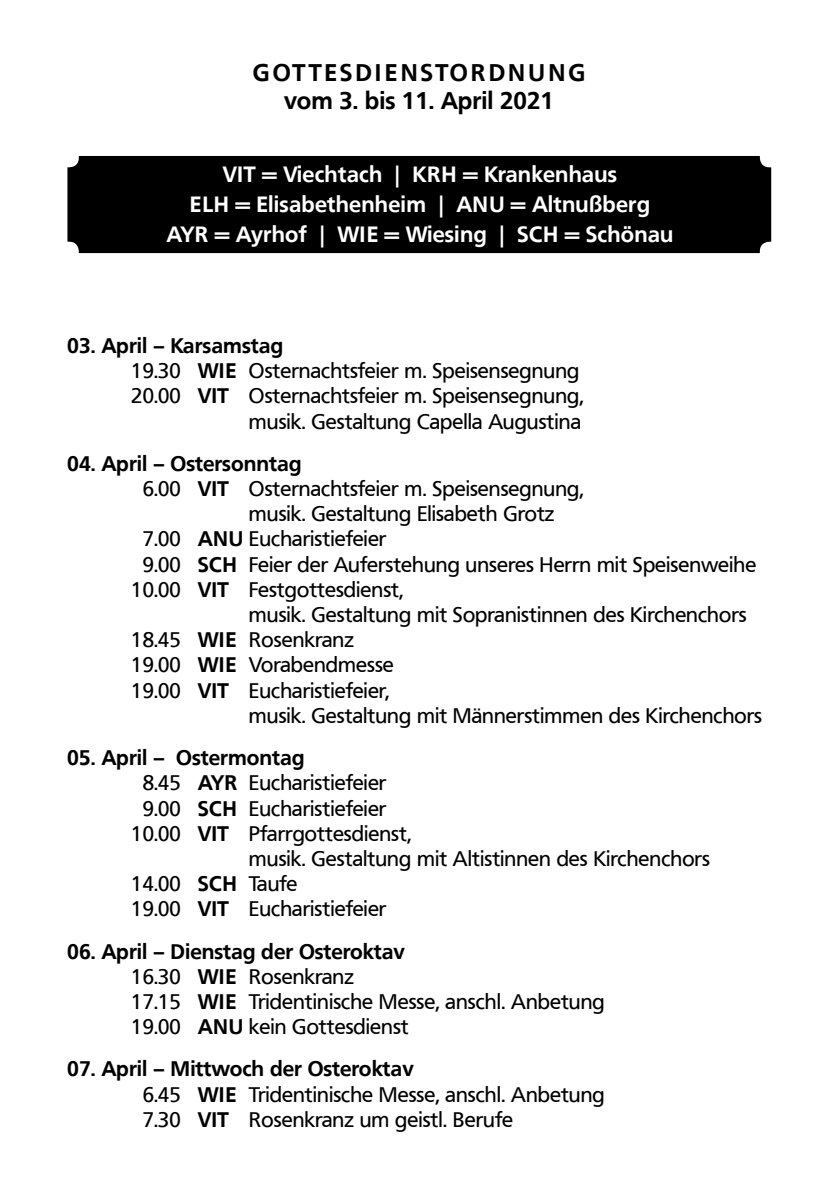
<style>
.page{position:relative;width:840px;height:1191px;background:#fff}
.page>*{position:absolute;margin:0;border:0;box-sizing:border-box;transform-origin:0 0}
.t1{font:700 24px/28px "Frutiger BSK";letter-spacing:.09em;color:#000;text-align:center}
.t2{font:700 22px/30px "Frutiger BSK";letter-spacing:.01em;color:#fff;text-align:center}
.t3{font:21px/25.2px "Frutiger BSK";color:#000}
.t4{font:700 21px "Frutiger BSK";color:#000}
.s1{font-weight:700}
</style>
<div class="page">
<div style="left:69px;top:158px;width:699px;height:93px;background:#000;border-radius:11px"></div>
<div style="left:67px;top:156px;width:703px;height:97px;border:4px solid #000;border-radius:11px"></div>
<p class="t1" style="left:253px;top:58px;width:334px">GOTTESDIENSTORDNUNG vom 3. bis 11. April 2021</p>
<p class="t2" style="left:166px;top:160px;width:508px">VIT = Viechtach | KRH = Krankenhaus<br>ELH = Elisabethenheim | ANU = Altnußberg<br>AYR = Ayrhof | WIE = Wiesing | SCH = Schönau</p>
<p class="t4" style="left:67px;top:333px;width:217px">03. April – Karsamstag</p>
<p class="t3" style="left:131px;top:358px;width:449px">19.30 <span class="s1">WIE</span> Osternachtsfeier m. Speisensegnung</p>
<p class="t3" style="left:131px;top:384px;width:454px">20.00 <span class="s1">VIT</span> Osternachtsfeier m. Speisensegnung,</p>
<p class="t3" style="left:249px;top:409px;width:333px">musik. Gestaltung Capella Augustina</p>
<p class="t4" style="left:67px;top:451px;width:236px">04. April – Ostersonntag</p>
<p class="t3" style="left:143px;top:476px;width:442px">6.00 <span class="s1">VIT</span> Osternachtsfeier m. Speisensegnung,</p>
<p class="t3" style="left:249px;top:501px;width:307px">musik. Gestaltung Elisabeth Grotz</p>
<p class="t3" style="left:143px;top:527px;width:245px">7.00 <span class="s1">ANU</span> Eucharistiefeier</p>
<p class="t3" style="left:143px;top:552px;width:615px">9.00 <span class="s1">SCH</span> Feier der Auferstehung unseres Herrn mit Speisenweihe</p>
<p class="t3" style="left:131px;top:577px;width:273px">10.00 <span class="s1">VIT</span> Festgottesdienst,</p>
<p class="t3" style="left:249px;top:602px;width:499px">musik. Gestaltung mit Sopranistinnen des Kirchenchors</p>
<p class="t3" style="left:131px;top:627px;width:224px">18.45 <span class="s1">WIE</span> Rosenkranz</p>
<p class="t3" style="left:131px;top:653px;width:264px">19.00 <span class="s1">WIE</span> Vorabendmesse</p>
<p class="t3" style="left:131px;top:678px;width:259px">19.00 <span class="s1">VIT</span> Eucharistiefeier,</p>
<p class="t3" style="left:249px;top:703px;width:514px">musik. Gestaltung mit Männerstimmen des Kirchenchors</p>
<p class="t4" style="left:67px;top:745px;width:239px">05. April – Ostermontag</p>
<p class="t3" style="left:143px;top:770px;width:245px">8.45 <span class="s1">AYR</span> Eucharistiefeier</p>
<p class="t3" style="left:143px;top:796px;width:245px">9.00 <span class="s1">SCH</span> Eucharistiefeier</p>
<p class="t3" style="left:131px;top:821px;width:281px">10.00 <span class="s1">VIT</span> Pfarrgottesdienst,</p>
<p class="t3" style="left:249px;top:846px;width:462px">musik. Gestaltung mit Altistinnen des Kirchenchors</p>
<p class="t3" style="left:131px;top:871px;width:168px">14.00 <span class="s1">SCH</span> Taufe</p>
<p class="t3" style="left:131px;top:896px;width:256px">19.00 <span class="s1">VIT</span> Eucharistiefeier</p>
<p class="t3" style="left:131px;top:939px;width:475px;text-indent:-64px"><span class="s1">06. April – Dienstag der Osteroktav<br></span>16.30 <span class="s1">WIE</span> Rosenkranz<br>17.15 <span class="s1">WIE</span> Tridentinische Messe, anschl. Anbetung 19.00 <span class="s1">ANU</span> kein Gottesdienst</p>
<p class="t3" style="left:143px;top:1056px;width:463px;text-indent:-75px"><span class="s1">07. April – Mittwoch der Osteroktav<br></span>6.45 <span class="s1">WIE</span> Tridentinische Messe, anschl. Anbetung<br>7.30 <span class="s1">VIT</span> Rosenkranz um geistl. Berufe</p>
</div>
